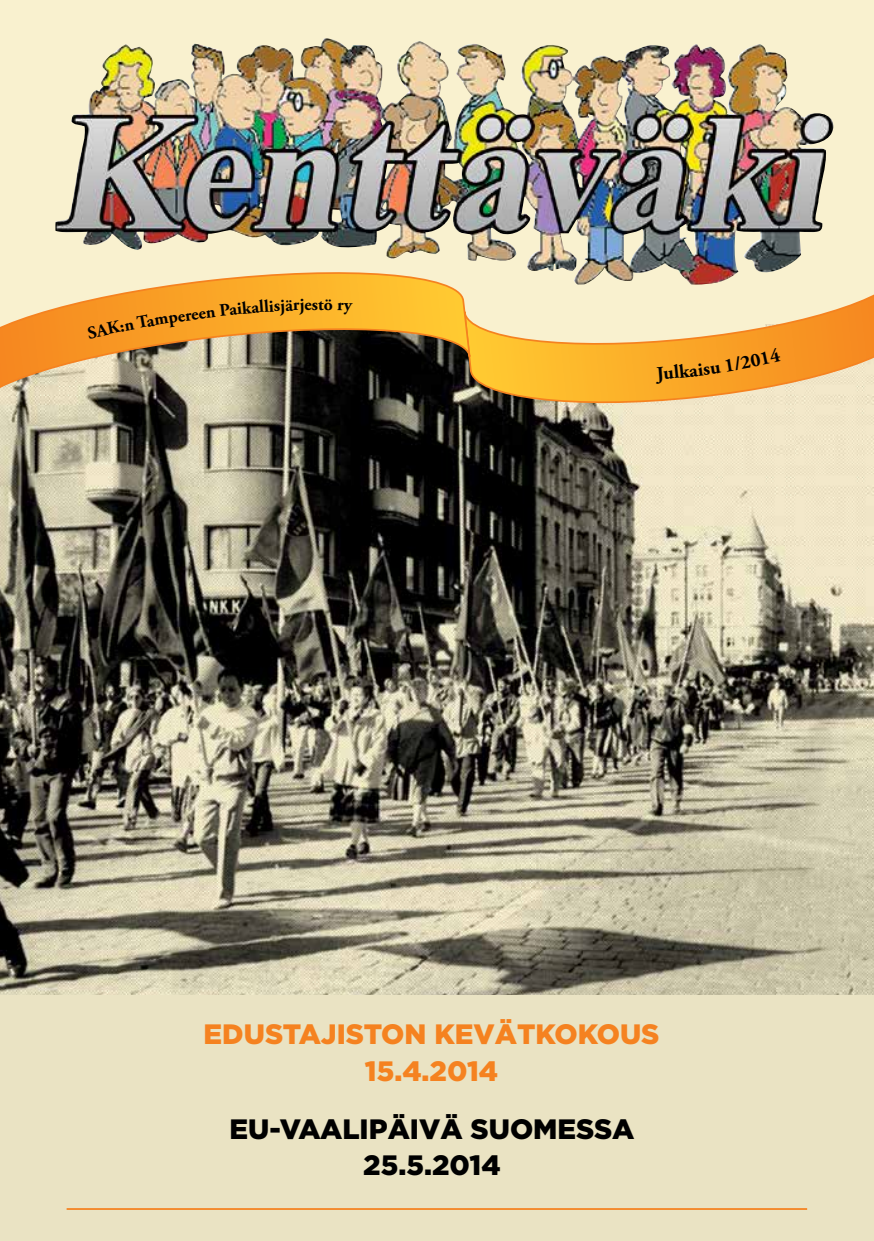
<style>
.page{position:relative;width:874px;height:1241px;background:#fff}
.page>*{position:absolute;margin:0;border:0;box-sizing:border-box;transform-origin:0 0}
.t1{font:900 28px/36.8px "Gotham";color:#f58220;text-align:center}
.t2{font:900 28px/36.8px "Gotham";color:#000;text-align:center}
.t3{font:700 17.5px "Adobe Garamond Pro";color:#000}
</style>
<div class="page">
<img style="left:0;top:0;width:873px;height:263px">
<img style="left:55px;top:38px;width:461px;height:225px">
<img style="left:0;top:412px;width:873px;height:583px">
<svg style="left:462px;top:233px;width:411px;height:179px;background:#e0c38c"></svg>
<svg style="left:0;top:263px;width:471px;height:150px;background:#af925e"></svg>
<div style="left:0;top:995px;width:873px;height:245px;background:#eae3c3"></div>
<hr style="left:67px;top:1207px;width:739px;height:2px;background:#f58220">
<svg style="left:654px;top:348px;width:126px;height:36px;background:#f9a125"></svg>
<svg style="left:87px;top:299px;width:231px;height:40px;background:#ef9d28"></svg>
<svg style="left:337px;top:302px;width:16px;height:12px"></svg>
<p class="t3" style="left:318px;top:294px;width:16px">tö</p>
<p class="t1" style="left:203px;top:1015px;width:457px">EDUSTAJISTON KEVÄTKOKOUS<br>15.4.2014</p>
<p class="t2" style="left:229px;top:1109px;width:406px">EU-VAALIPÄIVÄ SUOMESSA<br>25.5.2014</p>
</div>
